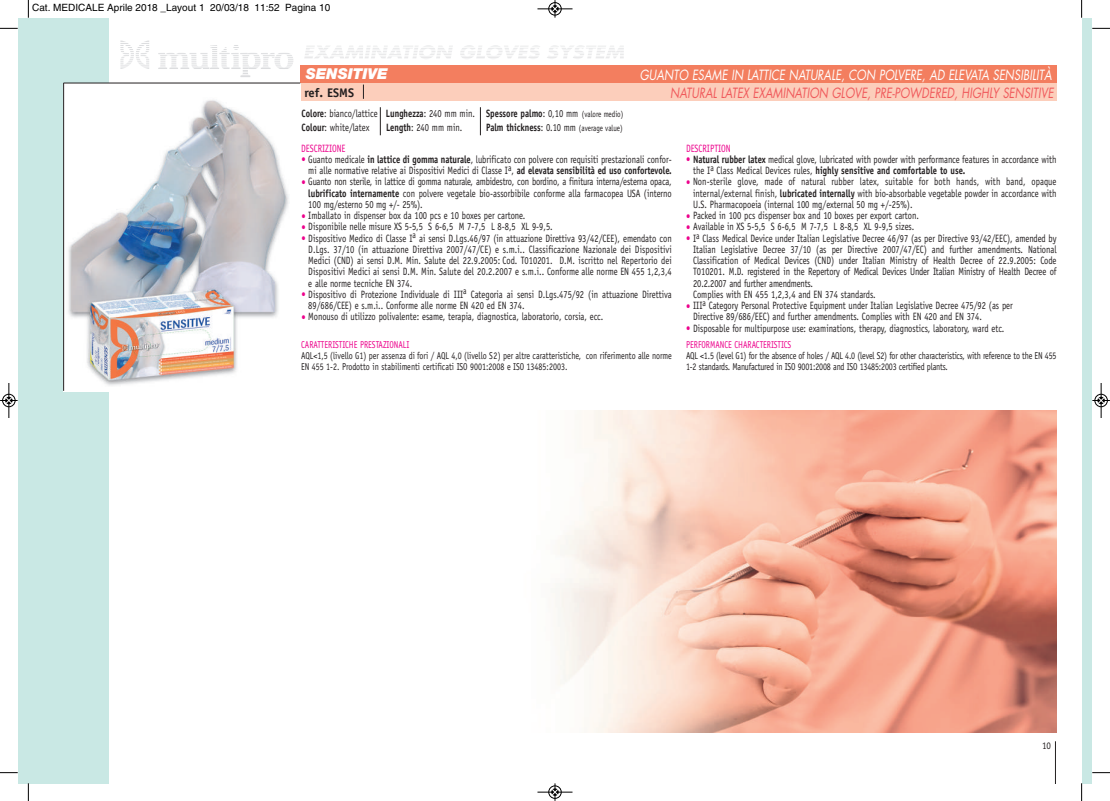
<style>
.page{position:relative;width:1110px;height:801px;background:#fff}
.page>*{position:absolute;margin:0;border:0;box-sizing:border-box;transform-origin:0 0}
.t1{font:italic 900 15px "Helvetica Neue";color:#fff}
.t2{font:13.75px "Futura";letter-spacing:.005em;color:#fff;scale:.8 1}
.t3{font:13.75px "Futura";letter-spacing:-.075em;color:#f0595b;scale:.8 1}
.t4{font:700 12.5px "Officina Sans";color:#231f20}
.t5{font:10.62px/11.2px "Officina Sans";color:#231f20;scale:.8 1}
.t6{font:10.62px "Officina Sans";color:#ed028c;scale:.8 1}
.t7{font:10px/11.2px "Officina Sans";letter-spacing:-.02em;color:#231f20;scale:.8 1}
.t8{font:10px/11.2px "Officina Sans";color:#231f20;scale:.8 1}
.t9{font:10px "Officina Sans";color:#ed028c;scale:.8 1}
.t10{font:10px "Helvetica";color:#000}
.t11{font:10px "Officina Sans";letter-spacing:-.02em;color:#231f20;scale:.9 1}
.t12{font:8.75px "Officina Sans";color:#231f20;scale:.8 1}
.s1{font-weight:700}
.s2{font-size:8.75px}
.s3{font-weight:700;font-size:10.62px}
.s4{font-size:10.62px}
.s5{font-weight:700;color:#ed028c}
</style>
<div class="page">
<div style="left:1082px;top:18px;width:9px;height:765px;background:#c9e8e4"></div>
<hr style="left:1054px;top:741px;width:1px;height:42px;background:#231f20">
<svg style="left:120px;top:40px;width:29px;height:29px"></svg>
<svg style="left:158px;top:45px;width:135px;height:32px"></svg>
<hr style="left:117px;top:42px;width:182px;height:1px;background:#fff">
<hr style="left:117px;top:44px;width:182px;height:1px;background:#fff">
<hr style="left:117px;top:46px;width:182px;height:1px;background:#fff">
<hr style="left:117px;top:48px;width:182px;height:1px;background:#fff">
<hr style="left:117px;top:50px;width:182px;height:1px;background:#fff">
<hr style="left:117px;top:52px;width:182px;height:1px;background:#fff">
<hr style="left:117px;top:54px;width:182px;height:1px;background:#fff">
<hr style="left:117px;top:57px;width:182px;height:1px;background:#fff">
<hr style="left:117px;top:59px;width:182px;height:1px;background:#fff">
<hr style="left:117px;top:61px;width:182px;height:1px;background:#fff">
<hr style="left:117px;top:63px;width:182px;height:1px;background:#fff">
<hr style="left:117px;top:65px;width:182px;height:1px;background:#fff">
<hr style="left:117px;top:67px;width:182px;height:1px;background:#fff">
<hr style="left:117px;top:69px;width:182px;height:1px;background:#fff">
<hr style="left:117px;top:72px;width:182px;height:1px;background:#fff">
<hr style="left:117px;top:75px;width:182px;height:1px;background:#fff">
<div style="left:18px;top:18px;width:90px;height:765px;background:#c9e8e4"></div>
<svg style="left:305px;top:45px;width:147px;height:14px"></svg>
<svg style="left:460px;top:45px;width:79px;height:14px"></svg>
<svg style="left:548px;top:45px;width:75px;height:14px"></svg>
<hr style="left:300px;top:46px;width:329px;height:1px;background:#fff">
<hr style="left:300px;top:47px;width:329px;height:1px;background:#fff">
<hr style="left:300px;top:49px;width:329px;height:1px;background:#fff">
<hr style="left:300px;top:50px;width:329px;height:1px;background:#fff">
<hr style="left:300px;top:52px;width:329px;height:1px;background:#fff">
<hr style="left:300px;top:54px;width:329px;height:1px;background:#fff">
<hr style="left:300px;top:55px;width:329px;height:1px;background:#fff">
<hr style="left:300px;top:57px;width:329px;height:1px;background:#fff">
<div style="left:300px;top:83px;width:756px;height:18px;background:#fccebb"></div>
<div style="left:300px;top:65px;width:756px;height:18px;background:#f37e5f"></div>
<svg style="left:363px;top:85px;width:1px;height:14px"></svg>
<img style="left:64px;top:84px;width:225px;height:308px">
<hr style="left:64px;top:83px;width:236px;height:1px;background:#231f20">
<hr style="left:63px;top:83px;width:1px;height:308px;background:#231f20">
<svg style="left:480px;top:107px;width:1px;height:28px"></svg>
<svg style="left:380px;top:107px;width:1px;height:28px"></svg>
<img style="left:553px;top:410px;width:503px;height:322px">
<svg style="left:28px;top:0;width:1px;height:18px"></svg>
<svg style="left:0;top:28px;width:18px;height:1px"></svg>
<svg style="left:1091px;top:28px;width:18px;height:1px"></svg>
<svg style="left:28px;top:783px;width:1px;height:18px"></svg>
<svg style="left:0;top:772px;width:18px;height:1px"></svg>
<svg style="left:1091px;top:772px;width:18px;height:1px"></svg>
<div style="left:548px;top:2px;width:13px;height:14px;border:1px solid #fff;border-radius:50%"></div>
<hr style="left:537px;top:9px;width:35px;height:1px;background:#000">
<div style="left:548px;top:2px;width:13px;height:13px;border:1px solid #000;border-radius:50%"></div>
<svg style="left:551px;top:0;width:7px;height:18px"></svg>
<div style="left:548px;top:785px;width:13px;height:14px;border:1px solid #fff;border-radius:50%"></div>
<hr style="left:537px;top:792px;width:35px;height:1px;background:#000">
<div style="left:548px;top:786px;width:13px;height:12px;border:1px solid #000;border-radius:50%"></div>
<svg style="left:551px;top:783px;width:7px;height:18px"></svg>
<div style="left:2px;top:394px;width:14px;height:13px;border:1px solid #fff;border-radius:50%"></div>
<hr style="left:9px;top:383px;width:1px;height:35px;background:#000">
<div style="left:2px;top:394px;width:13px;height:13px;border:1px solid #000;border-radius:50%"></div>
<svg style="left:0;top:397px;width:18px;height:7px"></svg>
<hr style="left:1100px;top:383px;width:1px;height:35px;background:#000">
<div style="left:1094px;top:394px;width:13px;height:13px;border:1px solid #000;border-radius:50%"></div>
<svg style="left:1091px;top:397px;width:18px;height:7px"></svg>
<p class="t10" style="left:32px;top:4px;width:299px">Cat. MEDICALE Aprile 2018 _Layout 1 20/03/18 11:52 Pagina 10</p>
<h1 class="t1" style="left:306px;top:69px;width:83px">SENSITIVE</h1>
<p class="t2" style="left:639px;top:68px;width:516px">GUANTO ESAME IN LATTICE NATURALE, CON POLVERE, AD ELEVATA SENSIBILITÀ</p>
<p class="t4" style="left:304px;top:88px;width:51px">ref. ESMS</p>
<p class="t3" style="left:670px;top:86px;width:483px">NATURAL LATEX EXAMINATION GLOVE, PRE-POWDERED, HIGHLY SENSITIVE</p>
<p class="t5" style="left:301px;top:107px;width:403px;line-height:14.2px"><span class="s1">Colore</span>: bianco/lattice <span class="s1">Lunghezza</span>: 240 mm min. <span class="s1">Spessore palmo</span>: 0,10 mm <span class="s2">(valore medio)<br></span><span class="s1">Colour</span>: white/latex</p>
<p class="t5" style="left:386px;top:123px;width:97px"><span class="s1">Length</span>: 240 mm min.</p>
<p class="t12" style="left:486px;top:125px;width:172px"><span class="s3">Palm thickness</span><span class="s4">: 0.10 mm</span> (average value)</p>
<p class="t6" style="left:301px;top:144px;width:57px">DESCRIZIONE</p>
<p class="t5" style="left:301px;top:155px;width:464px;text-align:right"><span class="s5">•</span> Guanto medicale <span class="s1">in lattice di gomma naturale</span>, lubrificato con polvere con requisiti prestazionali confor&shy;mi alle normative relative ai Dispositivi Medici di Classe I<sup>a</sup>, <span class="s1">ad elevata sensibilità ed uso confortevole.</span></p>
<p class="t5" style="left:308px;top:177px;width:455px;text-align:justify;text-indent:-7px"><span class="s5">•</span> Guanto non sterile, in lattice di gomma naturale, ambidestro, con bordino, a finitura interna/esterna opaca, <span class="s1">lubrificato internamente</span> con polvere vegetale bio-assorbibile conforme alla farmacopea USA (interno 100 mg/esterno 50 mg +/- 25%).</p>
<p class="t5" style="left:301px;top:211px;width:281px"><span class="s5">•</span> Imballato in dispenser box da 100 pcs e 10 boxes per cartone.</p>
<p class="t5" style="left:301px;top:222px;width:315px"><span class="s5">•</span> Disponibile nelle misure XS 5-5,5 S 6-6,5 M 7-7,5 L 8-8,5 XL 9-9,5.</p>
<p class="t5" style="left:308px;top:233px;width:455px;text-align:justify;text-indent:-7px"><span class="s5">•</span> Dispositivo Medico di Classe I<sup>a</sup> ai sensi D.Lgs.46/97 (in attuazione Direttiva 93/42/CEE), emendato con D.Lgs. 37/10 (in attuazione Direttiva 2007/47/CE) e s.m.i.. Classificazione Nazionale dei Dispositivi Medici (CND) ai sensi D.M. Min. Salute del 22.9.2005: Cod. T010201. D.M. iscritto nel Repertorio dei Dispositivi Medici ai sensi D.M. Min. Salute del 20.2.2007 e s.m.i.. Conforme alle norme EN 455 1,2,3,4 e alle norme tecniche EN 374.</p>
<p class="t5" style="left:308px;top:290px;width:455px;text-indent:-7px"><span class="s5">•</span> Dispositivo di Protezione Individuale di III<sup>a</sup> Categoria ai sensi D.Lgs.475/92 (in attuazione Direttiva<br>89/686/CEE) e s.m.i.. Conforme alle norme EN 420 ed EN 374.</p>
<p class="t5" style="left:301px;top:312px;width:378px"><span class="s5">•</span> Monouso di utilizzo polivalente: esame, terapia, diagnostica, laboratorio, corsia, ecc.</p>
<p class="t9" style="left:301px;top:341px;width:137px">CARATTERISTICHE PRESTAZIONALI</p>
<p class="t8" style="left:301px;top:351px;width:464px">AQL&lt;1,5 (livello G1) per assenza di fori / AQL 4,0 (livello S2) per altre caratteristiche, con riferimento alle norme<br>EN 455 1-2. Prodotto in stabilimenti certificati ISO 9001:2008 e ISO 13485:2003.</p>
<p class="t6" style="left:685px;top:144px;width:57px">DESCRIPTION</p>
<p class="t5" style="left:693px;top:155px;width:456px;text-indent:-7px"><span class="s5">•</span> <span class="s1">Natural rubber latex</span> medical glove, lubricated with powder with performance features in accordance with the I<sup>a</sup> Class Medical Devices rules, <span class="s1">highly sensitive and comfortable to use.</span></p>
<p class="t5" style="left:693px;top:177px;width:456px;text-align:justify;text-indent:-7px"><span class="s5">•</span> Non-sterile glove, made of natural rubber latex, suitable for both hands, with band, opaque internal/external finish, <span class="s1">lubricated internally</span> with bio-absorbable vegetable powder in accordance with U.S. Pharmacopoeia (internal 100 mg/external 50 mg +/-25%).</p>
<p class="t5" style="left:686px;top:211px;width:292px"><span class="s5">•</span> Packed in 100 pcs dispenser box and 10 boxes per export carton.</p>
<p class="t5" style="left:686px;top:222px;width:286px"><span class="s5">•</span> Available in XS 5-5,5 S 6-6,5 M 7-7,5 L 8-8,5 XL 9-9,5 sizes.</p>
<p class="t5" style="left:693px;top:233px;width:456px;text-indent:-7px"><span class="s5">•</span> I<sup>a</sup> Class Medical Device under Italian Legislative Decree 46/97 (as per Directive 93/42/EEC), amended by Italian Legislative Decree 37/10 (as per Directive 2007/47/EC) and further amendments. National Classification of Medical Devices (CND) under Italian Ministry of Health Decree of 22.9.2005: Code T010201. M.D. registered in the Repertory of Medical Devices Under Italian Ministry of Health Decree of 20.2.2007 and further amendments.<br>Complies with EN 455 1,2,3,4 and EN 374 standards.</p>
<p class="t5" style="left:693px;top:301px;width:401px;text-indent:-7px"><span class="s5">•</span> III<sup>a</sup> Category Personal Protective Equipment under Italian Legislative Decree 475/92 (as per<br>Directive 89/686/EEC) and further amendments. Complies with EN 420 and EN 374.</p>
<p class="t5" style="left:686px;top:323px;width:399px"><span class="s5">•</span> Disposable for multipurpose use: examinations, therapy, diagnostics, laboratory, ward etc.</p>
<p class="t9" style="left:686px;top:341px;width:133px">PERFORMANCE CHARACTERISTICS</p>
<p class="t7" style="left:685px;top:351px;width:464px">AQL &lt;1.5 (level G1) for the absence of holes / AQL 4.0 (level S2) for other characteristics, with reference to the EN 455<br>1-2 standards. Manufactured in ISO 9001:2008 and ISO 13485:2003 certified plants.</p>
<p class="t11" style="left:1041px;top:741px;width:12px">10</p>
</div>
